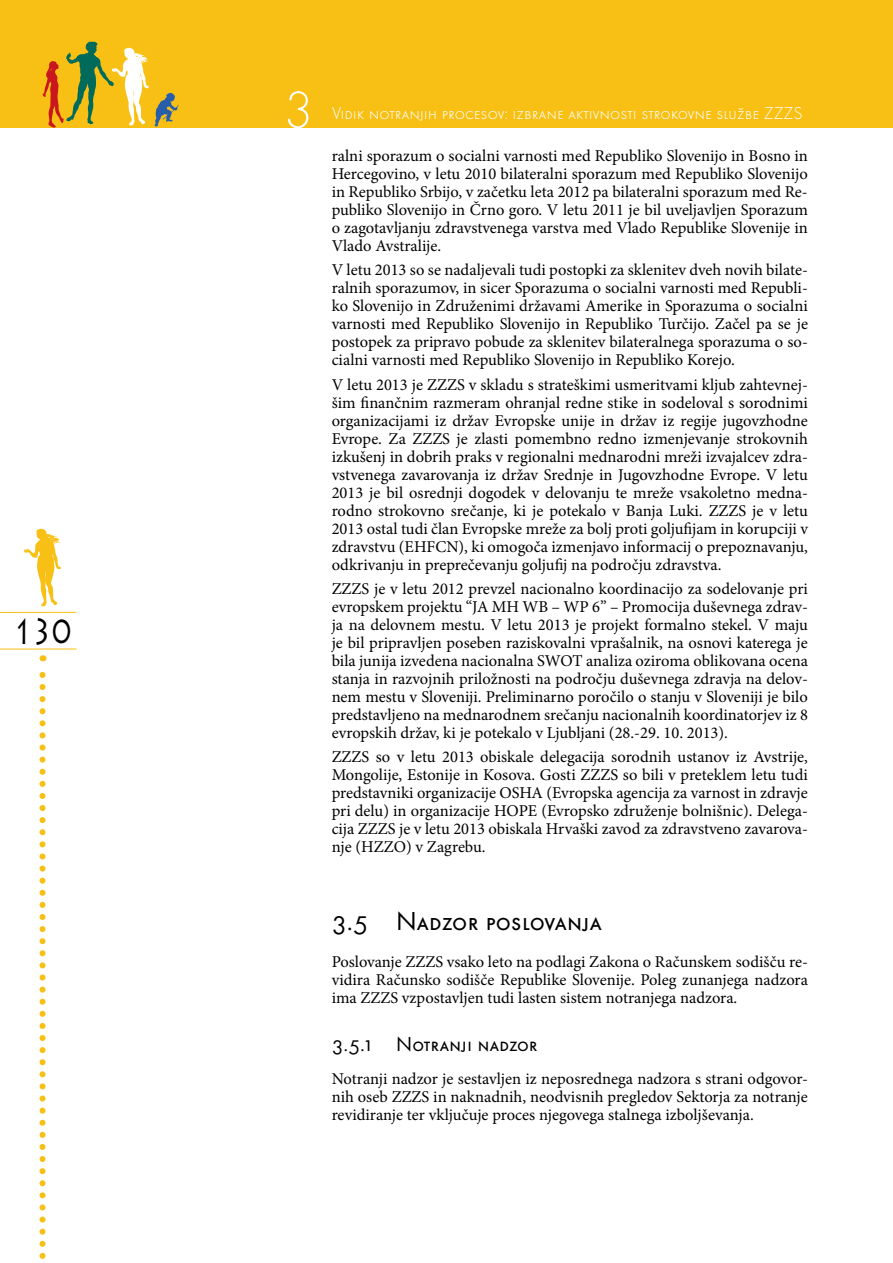
<style>
.page{position:relative;width:893px;height:1263px;background:#fff}
.page>*{position:absolute;margin:0;border:0;box-sizing:border-box;transform-origin:0 0}
.t1{font:54px "Futura SCTEE Ligh";color:#fff}
.t2{font:36px "Lithos Pro";color:#000;scale:.75 1}
.t3{font:27px "Futura SCTEE";color:#000}
.t4{font:21px "Futura SCTEE";color:#000}
.t5{font:18px "Futura SCTEE Ligh";color:#fff}
.t6{font:16.5px/18px "Minion Pro";color:#000;text-align:justify}
</style>
<div class="page">
<div style="left:0;top:0;width:893px;height:128px;background:#f8c014"></div>
<svg style="left:42px;top:42px;width:107px;height:86px"></svg>
<svg style="left:155px;top:93px;width:24px;height:34px"></svg>
<svg style="left:40px;top:655px;width:6px;height:601px"></svg>
<hr style="left:0;top:612px;width:77px;height:1px;background:#f8c014">
<hr style="left:0;top:649px;width:77px;height:1px;background:#f8c014">
<svg style="left:24px;top:529px;width:37px;height:77px"></svg>
<p class="t2" style="left:14px;top:611px;width:78px">130</p>
<h1 class="t1" style="left:284px;top:72px;width:32px">3</h1>
<p class="t5" style="left:332px;top:103px;width:472px">Vidik notranjih procesov: izbrane aktivnosti strokovne službe ZZZS</p>
<p class="t6" style="left:332px;top:147px;width:478px">ralni sporazum o socialni varnosti med Republiko Slovenijo in Bosno in Hercegovino, v letu 2010 bilateralni sporazum med Republiko Slovenijo in Republiko Srbijo, v začetku leta 2012 pa bilateralni sporazum med Re&shy;publiko Slovenijo in Črno goro. V letu 2011 je bil uveljavljen Sporazum o zagotavljanju zdravstvenega varstva med Vlado Republike Slovenije in Vlado Avstralije.</p>
<p class="t6" style="left:332px;top:261px;width:478px">V letu 2013 so se nadaljevali tudi postopki za sklenitev dveh novih bilate&shy;ralnih sporazumov, in sicer Sporazuma o socialni varnosti med Republi&shy;ko Slovenijo in Združenimi državami Amerike in Sporazuma o socialni varnosti med Republiko Slovenijo in Republiko Turčijo. Začel pa se je postopek za pripravo pobude za sklenitev bilateralnega sporazuma o so&shy;cialni varnosti med Republiko Slovenijo in Republiko Korejo.</p>
<p class="t6" style="left:332px;top:375px;width:478px">V letu 2013 je ZZZS v skladu s strateškimi usmeritvami kljub zahtevnej&shy;šim finančnim razmeram ohranjal redne stike in sodeloval s sorodnimi organizacijami iz držav Evropske unije in držav iz regije jugovzhodne Evrope. Za ZZZS je zlasti pomembno redno izmenjevanje strokovnih izkušenj in dobrih praks v regionalni mednarodni mreži izvajalcev zdra&shy;vstvenega zavarovanja iz držav Srednje in Jugovzhodne Evrope. V letu 2013 je bil osrednji dogodek v delovanju te mreže vsakoletno medna&shy;rodno strokovno srečanje, ki je potekalo v Banja Luki. ZZZS je v letu 2013 ostal tudi član Evropske mreže za bolj proti goljufijam in korupciji v zdravstvu (EHFCN), ki omogoča izmenjavo informacij o prepoznavanju, odkrivanju in preprečevanju goljufij na področju zdravstva.</p>
<p class="t6" style="left:332px;top:580px;width:478px">ZZZS je v letu 2012 prevzel nacionalno koordinacijo za sodelovanje pri evropskem projektu “JA MH WB – WP 6” – Promocija duševnega zdrav&shy;ja na delovnem mestu. V letu 2013 je projekt formalno stekel. V maju je bil pripravljen poseben raziskovalni vprašalnik, na osnovi katerega je bila junija izvedena nacionalna SWOT analiza oziroma oblikovana ocena stanja in razvojnih priložnosti na področju duševnega zdravja na delov&shy;nem mestu v Sloveniji. Preliminarno poročilo o stanju v Sloveniji je bilo predstavljeno na mednarodnem srečanju nacionalnih koordinatorjev iz 8 evropskih držav, ki je potekalo v Ljubljani (28.-29. 10. 2013).</p>
<p class="t6" style="left:332px;top:748px;width:478px">ZZZS so v letu 2013 obiskale delegacija sorodnih ustanov iz Avstrije, Mongolije, Estonije in Kosova. Gosti ZZZS so bili v preteklem letu tudi predstavniki organizacije OSHA (Evropska agencija za varnost in zdravje pri delu) in organizacije HOPE (Evropsko združenje bolnišnic). Delega&shy;cija ZZZS je v letu 2013 obiskala Hrvaški zavod za zdravstveno zavarova&shy;nje (HZZO) v Zagrebu.</p>
<p class="t3" style="left:332px;top:906px;width:271px">3.5 Nadzor poslovanja</p>
<p class="t6" style="left:332px;top:953px;width:478px">Poslovanje ZZZS vsako leto na podlagi Zakona o Računskem sodišču re&shy;vidira Računsko sodišče Republike Slovenije. Poleg zunanjega nadzora ima ZZZS vzpostavljen tudi lasten sistem notranjega nadzora.</p>
<p class="t4" style="left:332px;top:1032px;width:208px">3.5.1 Notranji nadzor</p>
<p class="t6" style="left:332px;top:1070px;width:478px">Notranji nadzor je sestavljen iz neposrednega nadzora s strani odgovor&shy;nih oseb ZZZS in naknadnih, neodvisnih pregledov Sektorja za notranje revidiranje ter vključuje proces njegovega stalnega izboljševanja.</p>
</div>
